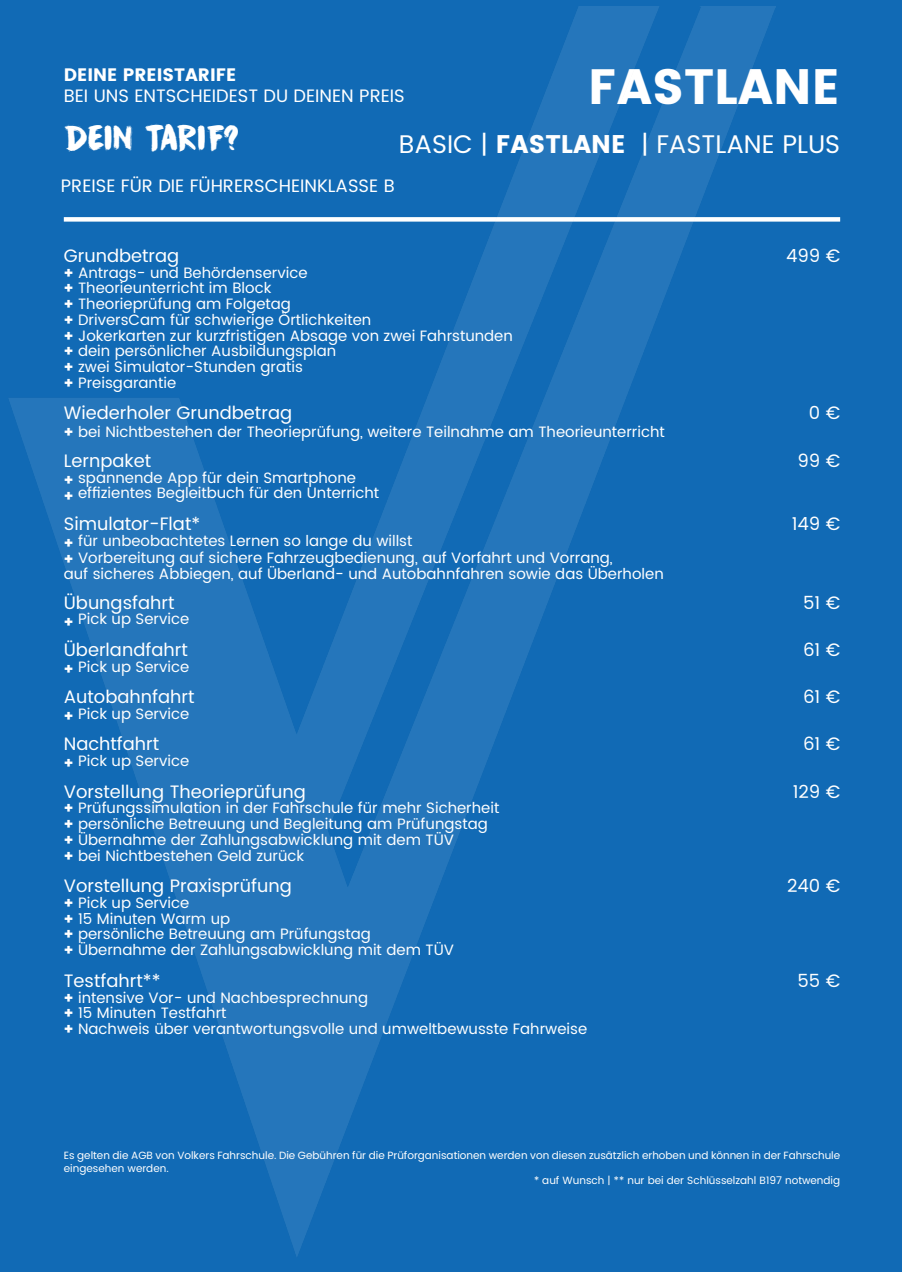
<style>
.page{position:relative;width:902px;height:1272px;background:#fff}
.page>*{position:absolute;margin:0;border:0;box-sizing:border-box;transform-origin:0 0}
.t1{font:49.5px "Poppins";color:#fff}
.t2{font:31.5px "DK Cinnabar Brush";letter-spacing:-.025em;color:#fff}
.t3{font:25.5px "Poppins";color:#fff}
.Absatzformat_1{font:18px "Poppins";color:#fff}
.t4{font:18px "Poppins";color:#fff}
.Absatzformat_1-2{font:15px/15.8px "Poppins";color:#fff}
.Absatzformat_1-3{font:10.5px/12.6px "Poppins";color:#fff}
.s1{font-style:inherit}
</style>
<div class="page">
<div style="left:0;top:0;width:901px;height:1271px;background:#116ab5"></div>
<div style="left:64px;top:217px;width:776px;height:5px;background:#fff"></div>
<img style="left:9px;top:6px;width:766px;height:1250px">
<p class="t4" style="left:64px;top:64px;width:174px">DEINE PREISTARIFE</p>
<p class="Absatzformat_1" style="left:64px;top:83px;width:342px">BEI UNS ENTSCHEIDEST DU DEINEN PREIS</p>
<p class="t2" style="left:64px;top:116px;width:177px">DEIN TARIF?</p>
<p class="t3" style="left:399px;top:125px;width:443px">BASIC | <span class="s1">FASTLANE</span> | FASTLANE PLUS</p>
<p class="Absatzformat_1" style="left:61px;top:173px;width:335px">PREISE FÜR DIE FÜHRERSCHEINKLASSE B</p>
<p class="t1" style="left:588px;top:58px;width:253px">FASTLANE</p>
<p class="Absatzformat_1" style="left:64px;top:242px;width:117px">Grundbetrag</p>
<p class="Absatzformat_1" style="left:786px;top:242px;width:56px">499 €</p>
<p class="Absatzformat_1-2" style="left:64px;top:265px;width:245px"><span class="s1">+</span> Antrags- und Behördenservice</p>
<p class="Absatzformat_1-2" style="left:64px;top:281px;width:209px"><span class="s1">+</span> Theorieunterricht im Block</p>
<p class="Absatzformat_1-2" style="left:64px;top:296px;width:309px"><span class="s1">+</span> Theorieprüfung am Folgetag<br><span class="s1">+</span> DriversCam für schwierige Örtlichkeiten</p>
<p class="Absatzformat_1-2" style="left:64px;top:328px;width:450px"><span class="s1">+</span> Jokerkarten zur kurzfristigen Absage von zwei Fahrstunden</p>
<p class="Absatzformat_1-2" style="left:64px;top:344px;width:274px"><span class="s1">+</span> dein persönlicher Ausbildungsplan</p>
<p class="Absatzformat_1-2" style="left:64px;top:359px;width:240px"><span class="s1">+</span> zwei Simulator-Stunden gratis</p>
<p class="Absatzformat_1-2" style="left:64px;top:375px;width:114px"><span class="s1">+</span> Preisgarantie</p>
<p class="Absatzformat_1" style="left:64px;top:400px;width:230px">Wiederholer Grundbetrag</p>
<p class="Absatzformat_1" style="left:808px;top:400px;width:33px">0 €</p>
<p class="Absatzformat_1-2" style="left:64px;top:424px;width:602px"><span class="s1">+</span> bei Nichtbestehen der Theorieprüfung, weitere Teilnahme am Theorieunterricht</p>
<p class="Absatzformat_1" style="left:64px;top:447px;width:89px">Lernpaket</p>
<p class="Absatzformat_1" style="left:797px;top:447px;width:44px">99 €</p>
<p class="Absatzformat_1-2" style="left:64px;top:470px;width:294px"><span class="s1">+</span> spannende App für dein Smartphone</p>
<p class="Absatzformat_1-2" style="left:64px;top:485px;width:317px"><span class="s1">+</span> effizientes Begleitbuch für den Unterricht</p>
<p class="Absatzformat_1" style="left:64px;top:510px;width:138px">Simulator-Flat*</p>
<p class="Absatzformat_1" style="left:791px;top:510px;width:50px">149 €</p>
<p class="Absatzformat_1-2" style="left:64px;top:533px;width:350px"><span class="s1">+</span> für unbeobachtetes Lernen so lange du willst</p>
<p class="Absatzformat_1-2" style="left:64px;top:550px;width:550px"><span class="s1">+</span> Vorbereitung auf sichere Fahrzeugbedienung, auf Vorfahrt und Vorrang,</p>
<p class="Absatzformat_1-2" style="left:64px;top:566px;width:601px">auf sicheres Abbiegen, auf Überland- und Autobahnfahren sowie das Überholen</p>
<p class="Absatzformat_1" style="left:64px;top:589px;width:112px">Übungsfahrt</p>
<p class="Absatzformat_1" style="left:803px;top:589px;width:38px">51 €</p>
<p class="Absatzformat_1-2" style="left:64px;top:611px;width:127px"><span class="s1">+</span> Pick up Service</p>
<p class="Absatzformat_1" style="left:64px;top:636px;width:125px">Überlandfahrt</p>
<p class="Absatzformat_1" style="left:802px;top:636px;width:39px">61 €</p>
<p class="Absatzformat_1-2" style="left:64px;top:659px;width:127px"><span class="s1">+</span> Pick up Service</p>
<p class="Absatzformat_1" style="left:64px;top:683px;width:132px">Autobahnfahrt</p>
<p class="Absatzformat_1" style="left:802px;top:683px;width:39px">61 €</p>
<p class="Absatzformat_1-2" style="left:64px;top:706px;width:127px"><span class="s1">+</span> Pick up Service</p>
<p class="Absatzformat_1" style="left:64px;top:731px;width:97px">Nachtfahrt</p>
<p class="Absatzformat_1" style="left:802px;top:731px;width:39px">61 €</p>
<p class="Absatzformat_1-2" style="left:64px;top:753px;width:127px"><span class="s1">+</span> Pick up Service</p>
<p class="Absatzformat_1" style="left:64px;top:778px;width:243px">Vorstellung Theorieprüfung</p>
<p class="Absatzformat_1" style="left:792px;top:778px;width:49px">129 €</p>
<p class="Absatzformat_1-2" style="left:64px;top:800px;width:437px"><span class="s1">+</span> Prüfungssimulation in der Fahrschule für mehr Sicherheit</p>
<p class="Absatzformat_1-2" style="left:64px;top:816px;width:425px"><span class="s1">+</span> persönliche Betreuung und Begleitung am Prüfungstag</p>
<p class="Absatzformat_1-2" style="left:64px;top:832px;width:391px"><span class="s1">+</span> Übernahme der Zahlungsabwicklung mit dem TÜV</p>
<p class="Absatzformat_1-2" style="left:64px;top:848px;width:242px"><span class="s1">+</span> bei Nichtbestehen Geld zurück</p>
<p class="Absatzformat_1" style="left:64px;top:872px;width:229px">Vorstellung Praxisprüfung</p>
<p class="Absatzformat_1" style="left:787px;top:872px;width:55px">240 €</p>
<p class="Absatzformat_1-2" style="left:64px;top:895px;width:127px"><span class="s1">+</span> Pick up Service</p>
<p class="Absatzformat_1-2" style="left:64px;top:911px;width:168px"><span class="s1">+</span> 15 Minuten Warm up</p>
<p class="Absatzformat_1-2" style="left:64px;top:926px;width:308px"><span class="s1">+</span> persönliche Betreuung am Prüfungstag</p>
<p class="Absatzformat_1-2" style="left:64px;top:942px;width:391px"><span class="s1">+</span> Übernahme der Zahlungsabwicklung mit dem TÜV</p>
<p class="Absatzformat_1" style="left:64px;top:967px;width:98px">Testfahrt**</p>
<p class="Absatzformat_1" style="left:797px;top:967px;width:44px">55 €</p>
<p class="Absatzformat_1-2" style="left:64px;top:989px;width:306px"><span class="s1">+</span> intensive Vor- und Nachbesprechnung</p>
<p class="Absatzformat_1-2" style="left:64px;top:1005px;width:164px"><span class="s1">+</span> 15 Minuten Testfahrt</p>
<p class="Absatzformat_1-2" style="left:64px;top:1021px;width:525px"><span class="s1">+</span> Nachweis über verantwortungsvolle und umweltbewusste Fahrweise</p>
<p class="Absatzformat_1-3" style="left:64px;top:1149px;width:777px">Es gelten die AGB von Volkers Fahrschule. Die Gebühren für die Prüforganisationen werden von diesen zusätzlich erhoben und können in der Fahrschule eingesehen werden.</p>
<p class="Absatzformat_1-3" style="left:534px;top:1174px;width:307px">* auf Wunsch | ** nur bei der Schlüsselzahl B197 notwendig</p>
</div>
